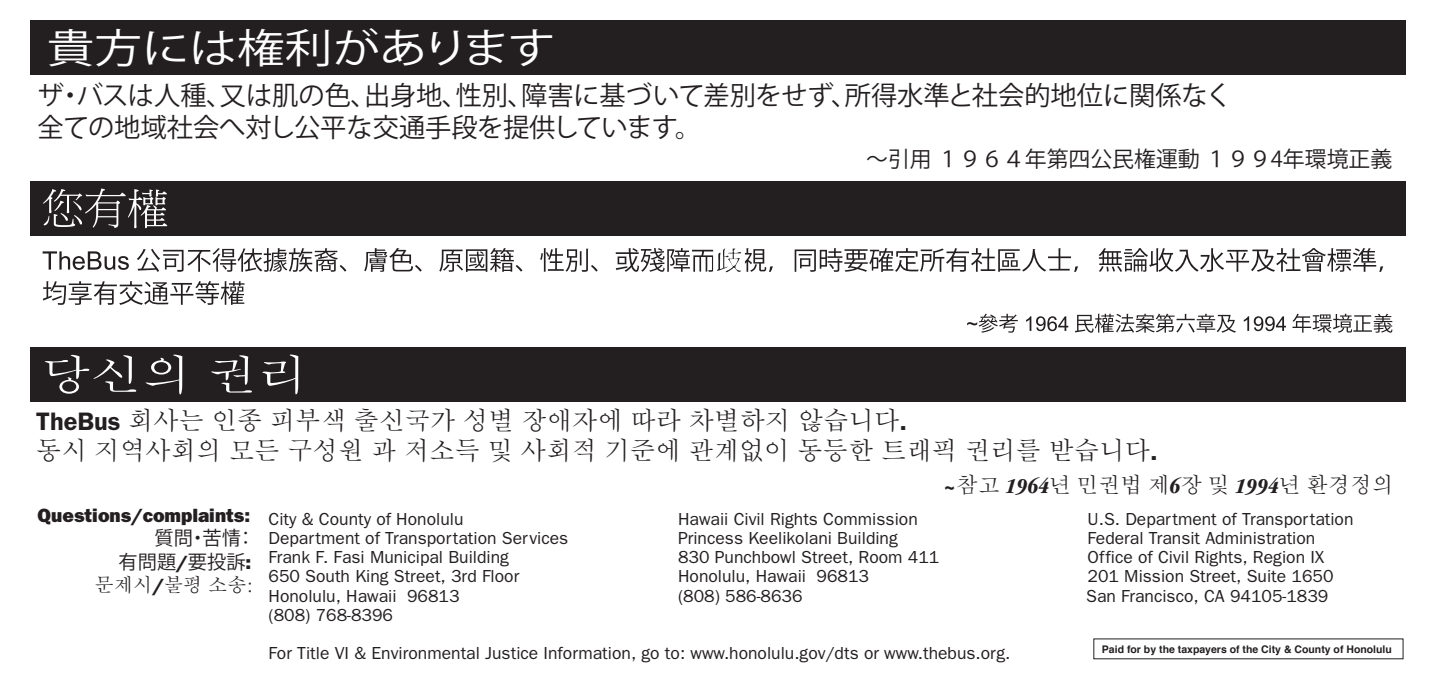
<style>
.page{position:relative;width:1449px;height:693px;background:#fff}
.page>*{position:absolute;margin:0;border:0;box-sizing:border-box;transform-origin:0 0}
.t1{font:500 42.61px "Adobe Myungjo Std";color:#fff;scale:1.18 1}
.t2{font:40.34px "Koz Go Pro";letter-spacing:-.005em;color:#fff;scale:1.18 1}
.t3{font:26.25px/31.5px "Koz Go Pro";color:#231f20}
.t4{font:500 25.38px/30.4px "Adobe Myungjo Std";color:#231f20}
.t5{font:21.88px "Koz Go Pro";color:#231f20}
.t6{font:500 21.88px "Adobe Myungjo Std";color:#231f20}
.t7{font:800 19.25px/23.1px "Franklin Gothic";color:#231f20;text-align:right}
.t8{font:17.5px "Franklin Gothic";color:#231f20}
.t9{font:700 10.5px "Helvetica";color:#231f20}
.s1{font-family:"Franklin Gothic";font-weight:600}
.s2{font-family:"Garamond";font-weight:700;font-style:italic;font-stretch:condensed}
.s3{font-family:"Koz Go Pro";font-weight:400}
.s4{font-family:"Adobe Myungjo Std";font-weight:500}
</style>
<div class="page">
<div style="left:31px;top:20px;width:1375px;height:55px;background:#231f20"></div>
<div style="left:31px;top:181px;width:1375px;height:55px;background:#231f20"></div>
<div style="left:31px;top:347px;width:1375px;height:54px;background:#231f20"></div>
<svg style="left:43px;top:189px;width:124px;height:39px"></svg>
<svg style="left:43px;top:251px;width:86px;height:19px"></svg>
<svg style="left:137px;top:248px;width:209px;height:24px"></svg>
<svg style="left:364px;top:248px;width:58px;height:24px"></svg>
<svg style="left:439px;top:248px;width:83px;height:24px"></svg>
<svg style="left:540px;top:248px;width:58px;height:24px"></svg>
<svg style="left:795px;top:248px;width:283px;height:24px"></svg>
<svg style="left:1099px;top:248px;width:284px;height:24px"></svg>
<svg style="left:43px;top:281px;width:202px;height:24px"></svg>
<svg style="left:967px;top:314px;width:51px;height:19px"></svg>
<svg style="left:1026px;top:316px;width:42px;height:15px"></svg>
<svg style="left:1075px;top:314px;width:161px;height:19px"></svg>
<svg style="left:1244px;top:316px;width:42px;height:15px"></svg>
<svg style="left:1293px;top:314px;width:99px;height:19px"></svg>
<svg style="left:616px;top:248px;width:157px;height:25px"></svg>
<p class="t2" style="left:47px;top:22px;width:433px">貴方には権利があります</p>
<p class="t3" style="left:38px;top:81px;width:1196px">ザ・バスは人種、又は肌の色、出身地、性別、障害に基づいて差別をせず、所得水準と社会的地位に関係なく全ての地域社会へ対し公平な交通手段を提供しています。</p>
<p class="t5" style="left:866px;top:145px;width:528px">～引用１９６４年第四公民権運動１９９4年環境正義</p>
<p class="t1" style="left:41px;top:353px;width:228px">당신의 권리</p>
<p class="t4" style="left:36px;top:406px;width:1123px"><span class="s1">TheBus</span> 회사는 인종 피부색 출신국가 성별 장애자에 따라 차별하지 않습니다<span class="s1">.<br></span>동시 지역사회의 모든 구성원 과 저소득 및 사회적 기준에 관계없이 동등한 트래픽 권리를 받습니다<span class="s1">.</span></p>
<p class="t6" style="left:943px;top:474px;width:452px"><span class="s2">~</span>참고 <span class="s2">1964</span>년 민권법 제<span class="s2">6</span>장 및 <span class="s2">1994</span>년 환경정의</p>
<p class="t7" style="left:38px;top:504px;width:219px">Questions/complaints:<span class="s3">質問・苦情：<br>有問題</span>/<span class="s3">要投訴</span>: <span class="s4">문제시</span>/<span class="s4">불평 소송:</span></p>
<p class="t8" style="left:269px;top:509px;width:196px">City &amp; County of Honolulu</p>
<p class="t8" style="left:678px;top:509px;width:241px">Hawaii Civil Rights Commission</p>
<p class="t8" style="left:1088px;top:509px;width:267px">U.S. Department of Transportation</p>
<p class="t8" style="left:269px;top:528px;width:301px">Department of Transportation Services</p>
<p class="t8" style="left:678px;top:528px;width:221px">Princess Keelikolani Building</p>
<p class="t8" style="left:1088px;top:528px;width:229px">Federal Transit Administration</p>
<p class="t8" style="left:269px;top:547px;width:242px">Frank F. Fasi Municipal Building</p>
<p class="t8" style="left:678px;top:547px;width:263px">830 Punchbowl Street, Room 411</p>
<p class="t8" style="left:1088px;top:547px;width:238px">Office of Civil Rights, Region IX</p>
<p class="t8" style="left:269px;top:566px;width:252px">650 South King Street, 3rd Floor</p>
<p class="t8" style="left:678px;top:566px;width:193px">Honolulu, Hawaii 96813</p>
<p class="t8" style="left:1088px;top:566px;width:247px">201 Mission Street, Suite 1650</p>
<p class="t8" style="left:269px;top:586px;width:193px">Honolulu, Hawaii 96813</p>
<p class="t8" style="left:678px;top:586px;width:126px">(808) 586-8636</p>
<p class="t8" style="left:1086px;top:586px;width:244px">San Francisco, CA 94105-1839</p>
<p class="t8" style="left:269px;top:605px;width:126px">(808) 768-8396</p>
<p class="t8" style="left:269px;top:643px;width:743px">For Title VI &amp; Environmental Justice Information, go to: www.honolulu.gov/dts or www.thebus.org.</p>
<p class="t9" style="left:1102px;top:642px;width:291px">Paid for by the taxpayers of the City &amp; County of Honolulu</p>
</div>
